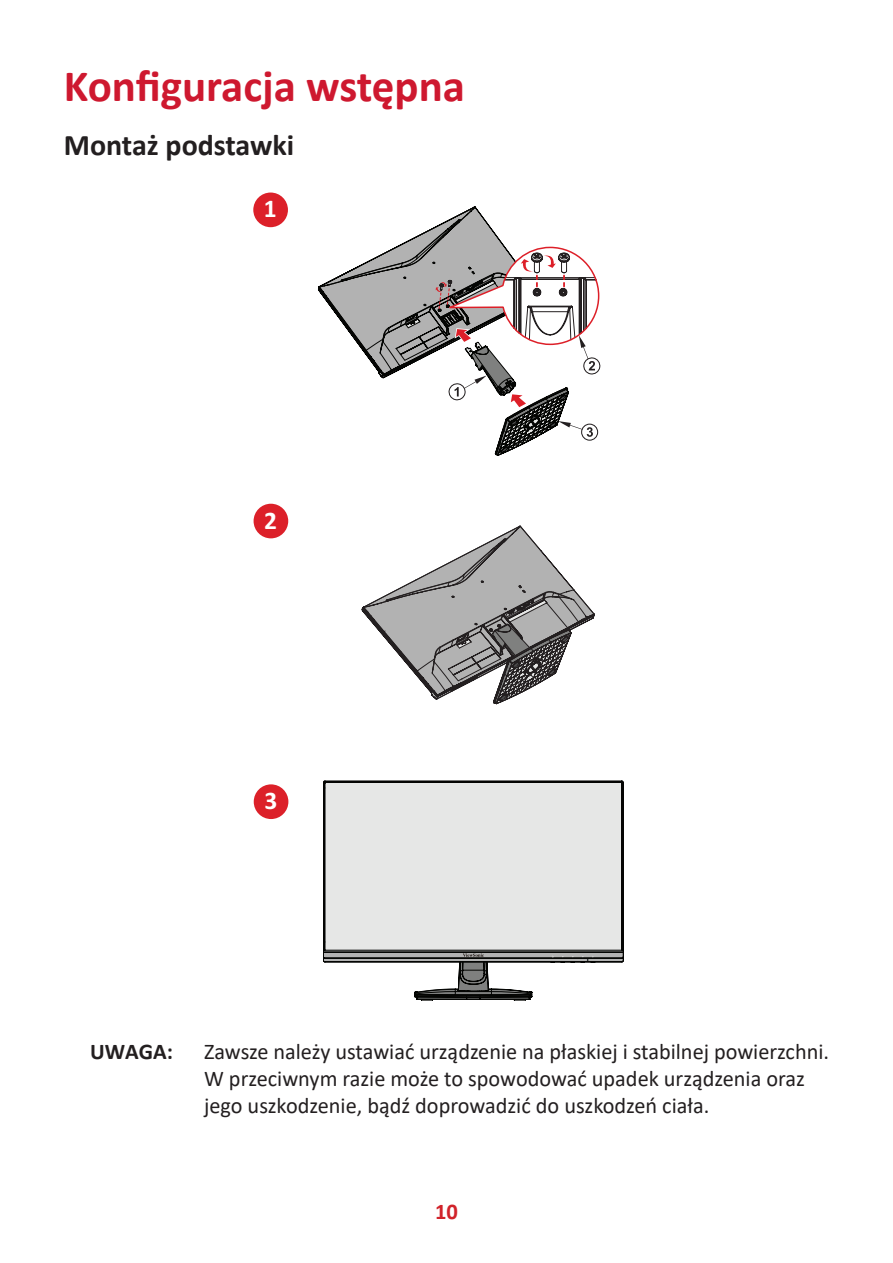
<style>
.page{position:relative;width:893px;height:1263px;background:#fff}
.page>*{position:absolute;margin:0;border:0;box-sizing:border-box;transform-origin:0 0}
.t1{font:700 45px "Calibri";color:#ce182f}
.t2{font:700 30px "Calibri";color:#231f20}
.t3{font:700 25.35px "Calibri";color:#fff}
.t4{font:22.5px/27px "Calibri";color:#231f20}
.t5{font:700 22.5px "Calibri";color:#231f20}
.t6{font:700 22.5px "Calibri";color:#d1232a}
</style>
<div class="page">
<div style="left:253px;top:193px;width:35px;height:34px;background:#dc2029;border-radius:50%"></div>
<svg style="left:318px;top:207px;width:283px;height:248px"></svg>
<div style="left:254px;top:504px;width:34px;height:34px;background:#dc2029;border-radius:50%"></div>
<svg style="left:362px;top:526px;width:232px;height:178px"></svg>
<div style="left:254px;top:784px;width:34px;height:35px;background:#dc2029;border-radius:50%"></div>
<svg style="left:323px;top:781px;width:300px;height:217px;background:#dcdddc"></svg>
<svg style="left:415px;top:953px;width:117px;height:47px"></svg>
<svg style="left:571px;top:956px;width:3px;height:7px"></svg>
<svg style="left:581px;top:956px;width:13px;height:7px"></svg>
<svg style="left:561px;top:956px;width:3px;height:7px"></svg>
<svg style="left:551px;top:956px;width:3px;height:7px"></svg>
<h1 class="t1" style="left:64px;top:54px;width:403px">Konfiguracja wstępna</h1>
<h2 class="t2" style="left:64px;top:124px;width:232px">Montaż podstawki</h2>
<p class="t3" style="left:264px;top:191px;width:14px">1</p>
<p class="t3" style="left:264px;top:502px;width:14px">2</p>
<p class="t3" style="left:264px;top:783px;width:14px">3</p>
<p class="t5" style="left:90px;top:1036px;width:84px">UWAGA:</p>
<p class="t4" style="left:204px;top:1038px;width:626px">Zawsze należy ustawiać urządzenie na płaskiej i stabilnej powierzchni.<br>W przeciwnym razie może to spowodować upadek urządzenia oraz jego uszkodzenie, bądź doprowadzić do uszkodzeń ciała.</p>
<p class="t6" style="left:435px;top:1196px;width:24px">10</p>
</div>
